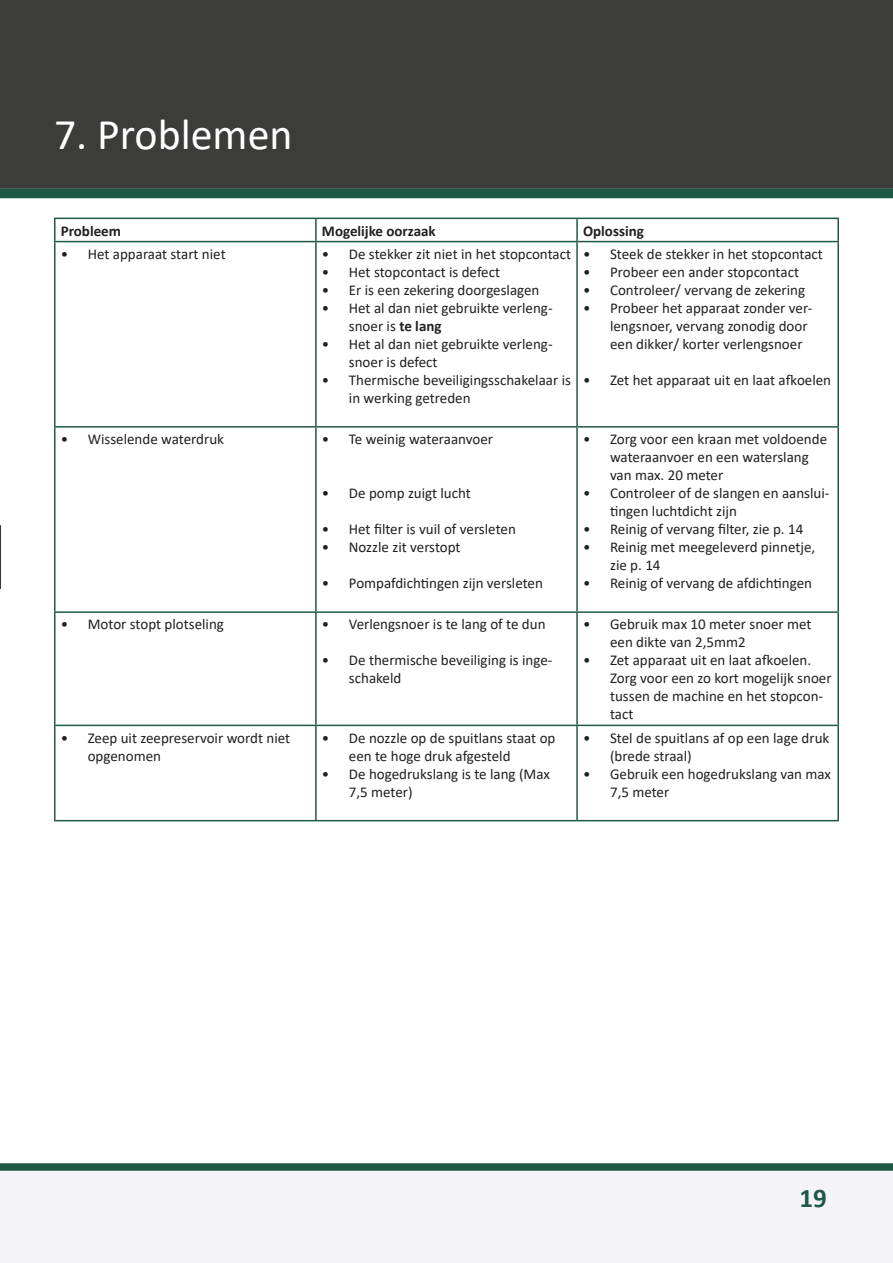
<style>
.page{position:relative;width:893px;height:1263px;background:#fff}
.page>*{position:absolute;margin:0;border:0;box-sizing:border-box;transform-origin:0 0}
.t1{font:43.95px "Calibri";color:#fff}
.t2{font:700 27px "Calibri";color:#1e5945}
.t3{font:15px/18px "Calibri";color:#221f1f}
.t4{font:700 15px "Calibri";color:#221f1f}
.s1{font-weight:700}
</style>
<div class="page">
<svg style="left:0;top:1163px;width:893px;height:100px"></svg>
<div style="left:0;top:0;width:893px;height:189px;background:#3c3c3b"></div>
<div style="left:0;top:189px;width:893px;height:9px;background:#1e5945"></div>
<hr style="left:577px;top:218px;width:262px;height:1px;background:#1e5945">
<hr style="left:837px;top:219px;width:2px;height:22px;background:#1e5945">
<hr style="left:577px;top:241px;width:262px;height:1px;background:#1e5945">
<hr style="left:837px;top:242px;width:2px;height:184px;background:#1e5945">
<hr style="left:577px;top:426px;width:262px;height:2px;background:#1e5945">
<hr style="left:837px;top:428px;width:2px;height:183px;background:#1e5945">
<hr style="left:577px;top:611px;width:262px;height:2px;background:#1e5945">
<hr style="left:837px;top:613px;width:2px;height:112px;background:#1e5945">
<hr style="left:837px;top:726px;width:2px;height:94px;background:#1e5945">
<hr style="left:577px;top:725px;width:262px;height:1px;background:#1e5945">
<hr style="left:577px;top:820px;width:262px;height:1px;background:#1e5945">
<hr style="left:54px;top:218px;width:262px;height:1px;background:#1e5945">
<hr style="left:54px;top:219px;width:2px;height:22px;background:#1e5945">
<hr style="left:576px;top:242px;width:2px;height:184px;background:#1e5945">
<hr style="left:54px;top:241px;width:262px;height:1px;background:#1e5945">
<hr style="left:54px;top:242px;width:2px;height:184px;background:#1e5945">
<hr style="left:315px;top:242px;width:2px;height:184px;background:#1e5945">
<hr style="left:316px;top:426px;width:261px;height:2px;background:#1e5945">
<hr style="left:576px;top:428px;width:2px;height:183px;background:#1e5945">
<hr style="left:316px;top:611px;width:261px;height:2px;background:#1e5945">
<hr style="left:576px;top:613px;width:2px;height:112px;background:#1e5945">
<hr style="left:576px;top:726px;width:2px;height:94px;background:#1e5945">
<hr style="left:54px;top:426px;width:262px;height:2px;background:#1e5945">
<hr style="left:54px;top:428px;width:2px;height:183px;background:#1e5945">
<hr style="left:315px;top:428px;width:2px;height:183px;background:#1e5945">
<hr style="left:54px;top:611px;width:262px;height:2px;background:#1e5945">
<hr style="left:54px;top:613px;width:2px;height:112px;background:#1e5945">
<hr style="left:315px;top:613px;width:2px;height:112px;background:#1e5945">
<hr style="left:54px;top:726px;width:2px;height:94px;background:#1e5945">
<hr style="left:315px;top:726px;width:2px;height:94px;background:#1e5945">
<hr style="left:54px;top:725px;width:262px;height:1px;background:#1e5945">
<hr style="left:54px;top:820px;width:262px;height:1px;background:#1e5945">
<hr style="left:316px;top:218px;width:261px;height:1px;background:#1e5945">
<hr style="left:315px;top:219px;width:2px;height:22px;background:#1e5945">
<hr style="left:576px;top:219px;width:2px;height:22px;background:#1e5945">
<hr style="left:316px;top:241px;width:261px;height:1px;background:#1e5945">
<hr style="left:316px;top:725px;width:261px;height:1px;background:#1e5945">
<hr style="left:316px;top:820px;width:261px;height:1px;background:#1e5945">
<svg style="left:0;top:525px;width:1px;height:64px"></svg>
<h1 class="t1" style="left:54px;top:117px;width:240px">7. Problemen</h1>
<p class="t4" style="left:61px;top:220px;width:62px">Probleem</p>
<p class="t4" style="left:322px;top:220px;width:115px">Mogelijke oorzaak</p>
<p class="t4" style="left:583px;top:220px;width:62px">Oplossing</p>
<p class="t3" style="left:61px;top:246px;width:166px">• Het apparaat start niet</p>
<p class="t3" style="left:322px;top:246px;width:251px">• De stekker zit niet in het stopcontact</p>
<p class="t3" style="left:322px;top:264px;width:180px">• Het stopcontact is defect</p>
<p class="t3" style="left:322px;top:282px;width:219px">• Er is een zekering doorgeslagen</p>
<p class="t3" style="left:349px;top:300px;width:205px;text-indent:-27px">• Het al dan niet gebruikte verleng&shy;snoer is <span class="s1">te lang</span></p>
<p class="t3" style="left:349px;top:336px;width:205px;text-indent:-27px">• Het al dan niet gebruikte verleng&shy;snoer is defect</p>
<p class="t3" style="left:349px;top:372px;width:224px;text-indent:-27px">• Thermische beveiligingsschakelaar is in werking getreden</p>
<p class="t3" style="left:583px;top:246px;width:241px">• Steek de stekker in het stopcontact</p>
<p class="t3" style="left:583px;top:264px;width:217px">• Probeer een ander stopcontact</p>
<p class="t3" style="left:583px;top:282px;width:224px">• Controleer/ vervang de zekering</p>
<p class="t3" style="left:610px;top:300px;width:204px;text-indent:-27px">• Probeer het apparaat zonder ver&shy;lengsnoer, vervang zonodig door een dikker/ korter verlengsnoer</p>
<p class="t3" style="left:583px;top:372px;width:250px">• Zet het apparaat uit en laat afkoelen</p>
<p class="t3" style="left:61px;top:431px;width:165px">• Wisselende waterdruk</p>
<p class="t3" style="left:322px;top:431px;width:173px">• Te weinig wateraanvoer</p>
<p class="t3" style="left:322px;top:485px;width:150px">• De pomp zuigt lucht</p>
<p class="t3" style="left:322px;top:521px;width:195px">• Het filter is vuil of versleten</p>
<p class="t3" style="left:322px;top:539px;width:140px">• Nozzle zit verstopt</p>
<p class="t3" style="left:322px;top:575px;width:223px">• Pompafdichtingen zijn versleten</p>
<p class="t3" style="left:61px;top:616px;width:165px">• Motor stopt plotseling</p>
<p class="t3" style="left:322px;top:616px;width:225px">• Verlengsnoer is te lang of te dun</p>
<p class="t3" style="left:349px;top:652px;width:205px;text-indent:-27px">• De thermische beveiliging is inge&shy;schakeld</p>
<p class="t3" style="left:88px;top:730px;width:204px;text-indent:-27px">• Zeep uit zeepreservoir wordt niet opgenomen</p>
<p class="t3" style="left:349px;top:730px;width:208px;text-indent:-27px">• De nozzle op de spuitlans staat op een te hoge druk afgesteld</p>
<p class="t3" style="left:349px;top:766px;width:203px;text-indent:-27px">• De hogedrukslang is te lang (Max<br>7,5 meter)</p>
<p class="t3" style="left:610px;top:431px;width:219px;text-indent:-27px">• Zorg voor een kraan met voldoende wateraanvoer en een waterslang van max. 20 meter</p>
<p class="t3" style="left:610px;top:485px;width:221px;text-indent:-27px">• Controleer of de slangen en aanslui&shy;tingen luchtdicht zijn</p>
<p class="t3" style="left:583px;top:521px;width:222px">• Reinig of vervang filter, zie p. 14</p>
<p class="t3" style="left:610px;top:539px;width:207px;text-indent:-27px">• Reinig met meegeleverd pinnetje, zie p. 14</p>
<p class="t3" style="left:583px;top:575px;width:230px">• Reinig of vervang de afdichtingen</p>
<p class="t3" style="left:610px;top:616px;width:203px;text-indent:-27px">• Gebruik max 10 meter snoer met een dikte van 2,5mm2</p>
<p class="t3" style="left:610px;top:652px;width:223px;text-indent:-27px">• Zet apparaat uit en laat afkoelen.<br>Zorg voor een zo kort mogelijk snoer tussen de machine en het stopcon&shy;tact</p>
<p class="t3" style="left:610px;top:730px;width:221px;text-indent:-27px">• Stel de spuitlans af op een lage druk (brede straal)</p>
<p class="t3" style="left:610px;top:766px;width:222px;text-indent:-27px">• Gebruik een hogedrukslang van max<br>7,5 meter</p>
<h2 class="t2" style="left:799px;top:1188px;width:29px">19</h2>
</div>
